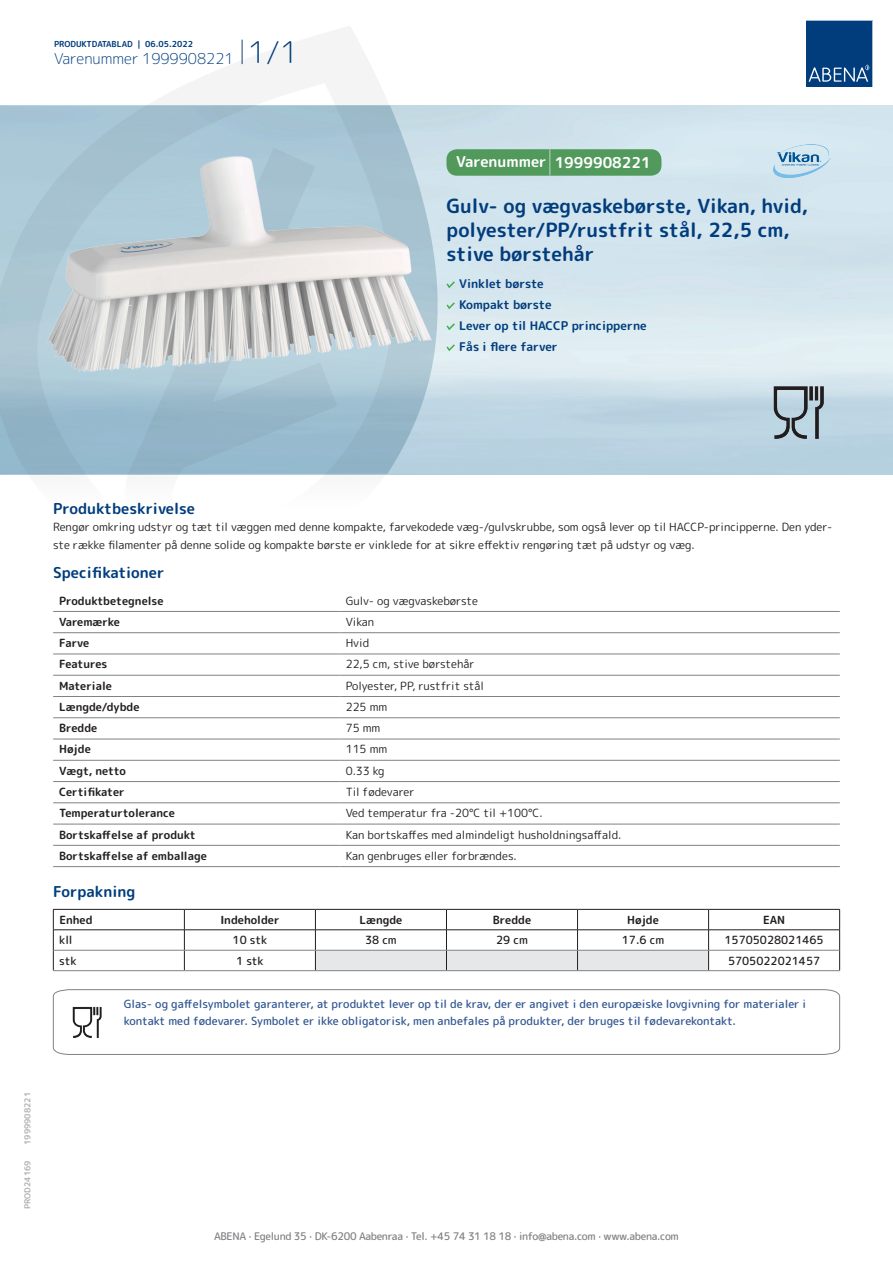
<style>
.page{position:relative;width:893px;height:1263px;background:#fff}
.page>*{position:absolute;margin:0;border:0;box-sizing:border-box;transform-origin:0 0}
.t1{font:700 19.5px/24px "Rounded Mplus 1 c";color:#013d7d}
.t2{font:700 15px "Rounded Mplus 1 c";color:#013d7d}
.t3{font:300 15px "Rounded Mplus 1 c";color:#013d7d}
.t4{font:700 15px "Rounded Mplus 1 c";color:#fff}
.t5{font:700 12px/21px "Rounded Mplus 1 c";color:#013d7d}
.t6{font:11.25px/18px "Rounded Mplus 1 c";color:#231f20}
.t7{font:500 11.25px/16.5px "Rounded Mplus 1 c";color:#305691}
.t8{font:700 11.25px "Rounded Mplus 1 c";color:#231f20}
.t9{font:500 11.25px "Rounded Mplus 1 c";color:#231f20}
.t10{font:500 10.5px "Rounded Mplus 1 c";letter-spacing:-.03em;color:#808285}
.t11{font:700 8.25px "Rounded Mplus 1 c";color:#013d7d}
.t12{font:700 8.25px "Rounded Mplus 1 c";color:#b2b3b7}
.s1{font-size:30px}
.s2{font-size:25.5px}
</style>
<div class="page">
<svg style="left:0;top:26px;width:439px;height:449px"></svg>
<svg style="left:0;top:106px;width:438px;height:368px;background:#a2c0d0"></svg>
<svg style="left:242px;top:40px;width:1px;height:24px"></svg>
<svg style="left:806px;top:20px;width:67px;height:67px;background:#144b86"></svg>
<img style="left:47px;top:157px;width:384px;height:215px">
<hr style="left:53px;top:611px;width:287px;height:1px;background:#808285">
<hr style="left:340px;top:611px;width:500px;height:1px;background:#808285">
<hr style="left:53px;top:632px;width:287px;height:1px;background:#808285">
<hr style="left:340px;top:632px;width:500px;height:1px;background:#808285">
<hr style="left:53px;top:654px;width:287px;height:1px;background:#808285">
<hr style="left:340px;top:654px;width:500px;height:1px;background:#808285">
<hr style="left:53px;top:675px;width:287px;height:1px;background:#808285">
<hr style="left:340px;top:675px;width:500px;height:1px;background:#808285">
<hr style="left:53px;top:696px;width:287px;height:1px;background:#808285">
<hr style="left:340px;top:696px;width:500px;height:1px;background:#808285">
<hr style="left:53px;top:717px;width:287px;height:1px;background:#808285">
<hr style="left:340px;top:717px;width:500px;height:1px;background:#808285">
<hr style="left:53px;top:739px;width:287px;height:1px;background:#808285">
<hr style="left:340px;top:739px;width:500px;height:1px;background:#808285">
<hr style="left:53px;top:760px;width:287px;height:1px;background:#808285">
<hr style="left:340px;top:760px;width:500px;height:1px;background:#808285">
<hr style="left:53px;top:781px;width:287px;height:1px;background:#808285">
<hr style="left:340px;top:781px;width:500px;height:1px;background:#808285">
<hr style="left:53px;top:802px;width:287px;height:1px;background:#808285">
<hr style="left:340px;top:802px;width:500px;height:1px;background:#808285">
<hr style="left:53px;top:824px;width:287px;height:1px;background:#808285">
<hr style="left:340px;top:824px;width:500px;height:1px;background:#808285">
<hr style="left:53px;top:845px;width:287px;height:1px;background:#808285">
<hr style="left:340px;top:845px;width:500px;height:1px;background:#808285">
<hr style="left:53px;top:866px;width:287px;height:1px;background:#808285">
<hr style="left:340px;top:866px;width:500px;height:1px;background:#808285">
<hr style="left:53px;top:909px;width:131px;height:1px;background:#231f20">
<hr style="left:184px;top:909px;width:131px;height:1px;background:#231f20">
<hr style="left:709px;top:909px;width:131px;height:1px;background:#231f20">
<hr style="left:53px;top:929px;width:131px;height:1px;background:#231f20">
<hr style="left:184px;top:929px;width:131px;height:1px;background:#231f20">
<hr style="left:709px;top:929px;width:131px;height:1px;background:#231f20">
<svg style="left:53px;top:909px;width:1px;height:61px"></svg>
<svg style="left:184px;top:909px;width:1px;height:61px"></svg>
<svg style="left:315px;top:909px;width:394px;height:61px"></svg>
<svg style="left:839px;top:909px;width:1px;height:61px"></svg>
<hr style="left:54px;top:950px;width:130px;height:1px;background:#808285">
<hr style="left:184px;top:950px;width:131px;height:1px;background:#808285">
<hr style="left:315px;top:950px;width:131px;height:1px;background:#808285">
<hr style="left:446px;top:950px;width:131px;height:1px;background:#808285">
<hr style="left:577px;top:950px;width:132px;height:1px;background:#808285">
<hr style="left:709px;top:950px;width:130px;height:1px;background:#808285">
<hr style="left:53px;top:970px;width:131px;height:1px;background:#808285">
<hr style="left:184px;top:970px;width:131px;height:1px;background:#808285">
<hr style="left:315px;top:970px;width:131px;height:1px;background:#808285">
<hr style="left:446px;top:970px;width:131px;height:1px;background:#808285">
<hr style="left:577px;top:970px;width:132px;height:1px;background:#808285">
<hr style="left:709px;top:970px;width:131px;height:1px;background:#808285">
<svg style="left:53px;top:989px;width:787px;height:66px"></svg>
<img style="left:757px;top:373px;width:82px;height:77px">
<svg style="left:446px;top:281px;width:9px;height:7px"></svg>
<svg style="left:446px;top:302px;width:9px;height:7px"></svg>
<svg style="left:446px;top:323px;width:9px;height:7px"></svg>
<svg style="left:446px;top:344px;width:9px;height:7px"></svg>
<div style="left:446px;top:149px;width:215px;height:27px;background:#52995c;border-radius:10px"></div>
<img style="left:772px;top:145px;width:59px;height:32px">
<p class="t11" style="left:54px;top:38px;width:141px">PRODUKTDATABLAD | 06.05.2022</p>
<h2 class="t3" style="left:54px;top:48px;width:246px">Varenummer 1999908221 <span class="s1">1/1</span></h2>
<h2 class="t4" style="left:456px;top:152px;width:196px">Varenummer <span class="s2">|</span> 1999908221</h2>
<h1 class="t1" style="left:446px;top:194px;width:363px">Gulv- og vægvaskebørste, Vikan, hvid, polyester/PP/rustfrit stål, 22,5 cm, stive børstehår</h1>
<p class="t5" style="left:459px;top:273px;width:189px">Vinklet børste<br>Kompakt børste<br>Lever op til HACCP principperne<br>Fås i flere farver</p>
<h2 class="t2" style="left:53px;top:498px;width:143px">Produktbeskrivelse</h2>
<p class="t6" style="left:53px;top:517px;width:781px">Rengør omkring udstyr og tæt til væggen med denne kompakte, farvekodede væg-/gulvskrubbe, som også lever op til HACCP-principperne. Den yder&shy;ste række filamenter på denne solide og kompakte børste er vinklede for at sikre effektiv rengøring tæt på udstyr og væg.</p>
<h2 class="t2" style="left:53px;top:562px;width:113px">Specifikationer</h2>
<p class="t8" style="left:59px;top:592px;width:106px">Produktbetegnelse</p>
<p class="t6" style="left:346px;top:591px;width:134px">Gulv- og vægvaskebørste</p>
<p class="t8" style="left:59px;top:614px;width:62px">Varemærke</p>
<p class="t6" style="left:346px;top:613px;width:30px">Vikan</p>
<p class="t8" style="left:59px;top:635px;width:32px">Farve</p>
<p class="t6" style="left:346px;top:634px;width:25px">Hvid</p>
<p class="t8" style="left:59px;top:656px;width:50px">Features</p>
<p class="t6" style="left:346px;top:655px;width:130px">22,5 cm, stive børstehår</p>
<p class="t8" style="left:59px;top:678px;width:54px">Materiale</p>
<p class="t6" style="left:346px;top:676px;width:140px">Polyester, PP, rustfrit stål</p>
<p class="t8" style="left:59px;top:699px;width:82px">Længde/dybde</p>
<p class="t6" style="left:346px;top:698px;width:43px">225 mm</p>
<p class="t8" style="left:59px;top:720px;width:40px">Bredde</p>
<p class="t6" style="left:346px;top:719px;width:36px">75 mm</p>
<p class="t8" style="left:59px;top:741px;width:33px">Højde</p>
<p class="t6" style="left:346px;top:740px;width:43px">115 mm</p>
<p class="t8" style="left:59px;top:763px;width:68px">Vægt, netto</p>
<p class="t6" style="left:346px;top:762px;width:40px">0.33 kg</p>
<p class="t8" style="left:59px;top:784px;width:67px">Certifikater</p>
<p class="t6" style="left:346px;top:783px;width:70px">Til fødevarer</p>
<p class="t8" style="left:59px;top:805px;width:117px">Temperaturtolerance</p>
<p class="t6" style="left:346px;top:804px;width:198px">Ved temperatur fra -20°C til +100°C.</p>
<p class="t8" style="left:59px;top:826px;width:138px">Bortskaffelse af produkt</p>
<p class="t6" style="left:346px;top:825px;width:277px">Kan bortskaffes med almindeligt husholdningsaffald.</p>
<p class="t8" style="left:59px;top:848px;width:149px">Bortskaffelse af emballage</p>
<p class="t6" style="left:346px;top:847px;width:173px">Kan genbruges eller forbrændes.</p>
<h2 class="t2" style="left:53px;top:881px;width:84px">Forpakning</h2>
<p class="t8" style="left:59px;top:912px;width:35px">Enhed</p>
<p class="t8" style="left:220px;top:912px;width:61px">Indeholder</p>
<p class="t8" style="left:359px;top:912px;width:44px">Længde</p>
<p class="t8" style="left:493px;top:912px;width:40px">Bredde</p>
<p class="t8" style="left:627px;top:912px;width:33px">Højde</p>
<p class="t8" style="left:763px;top:912px;width:24px">EAN</p>
<p class="t9" style="left:59px;top:932px;width:15px">kll</p>
<p class="t9" style="left:233px;top:932px;width:36px">10 stk</p>
<p class="t9" style="left:365px;top:932px;width:33px">38 cm</p>
<p class="t9" style="left:496px;top:932px;width:33px">29 cm</p>
<p class="t9" style="left:622px;top:932px;width:44px">17.6 cm</p>
<p class="t9" style="left:724px;top:932px;width:101px">15705028021465</p>
<p class="t9" style="left:59px;top:952px;width:19px">stk</p>
<p class="t9" style="left:236px;top:952px;width:29px">1 stk</p>
<p class="t9" style="left:728px;top:952px;width:94px">5705022021457</p>
<p class="t7" style="left:124px;top:996px;width:684px">Glas- og gaffelsymbolet garanterer, at produktet lever op til de krav, der er angivet i den europæiske lovgivning for materialer i kontakt med fødevarer. Symbolet er ikke obligatorisk, men anbefales på produkter, der bruges til fødevarekontakt.</p>
<p class="t12" style="left:22px;top:1145px;width:54px;rotate:-90deg">1999908221</p>
<p class="t12" style="left:22px;top:1209px;width:50px;rotate:-90deg">PROD24169</p>
<p class="t10" style="left:214px;top:1229px;width:466px">ABENA · Egelund 35 · DK-6200 Aabenraa · Tel. +45 74 31 18 18 · info@abena.com · www.abena.com</p>
</div>
